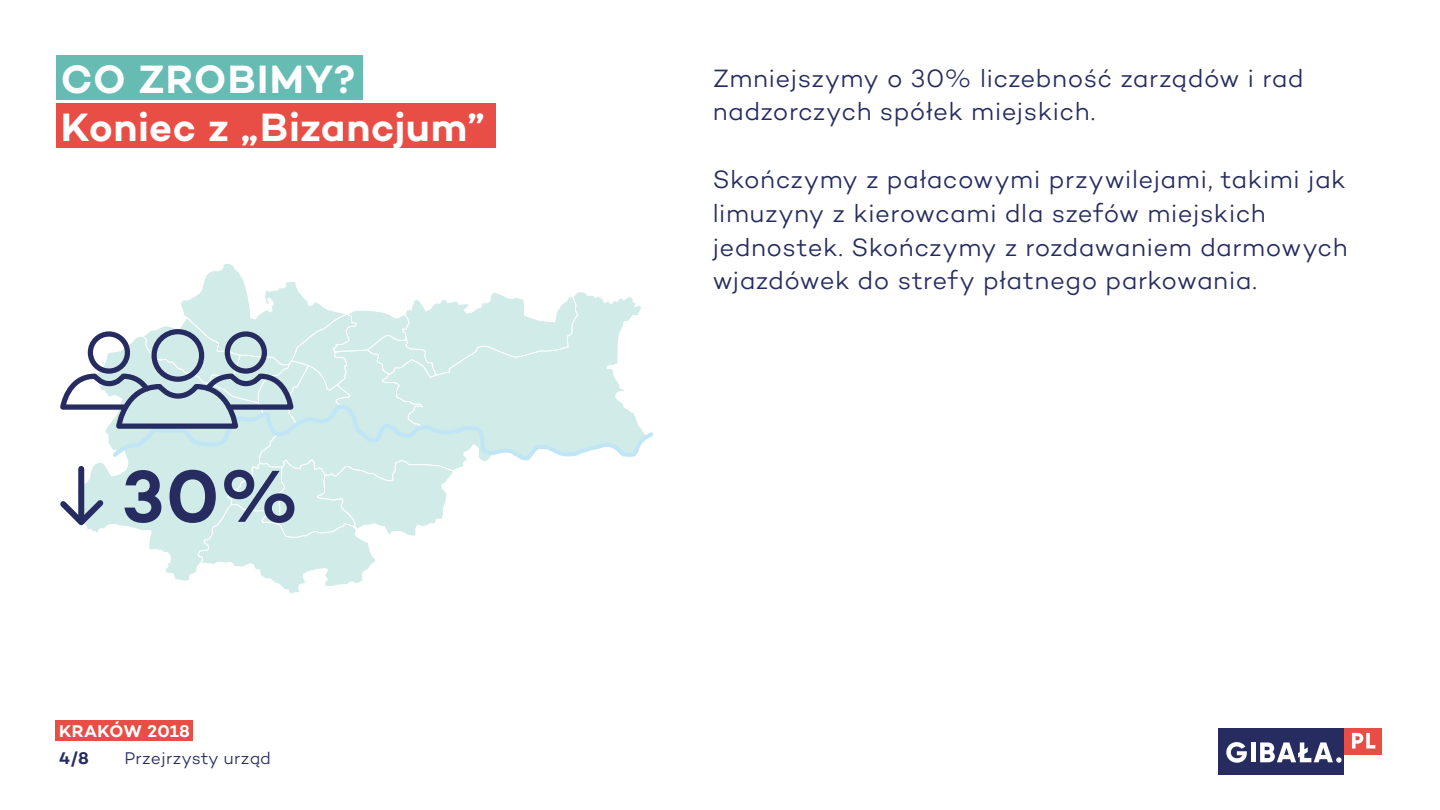
<style>
.page{position:relative;width:1440px;height:810px;background:#fff}
.page>*{position:absolute;margin:0;border:0;box-sizing:border-box;transform-origin:0 0}
.t1{font:600 75px "Campton";color:#262c60}
.t2{font:600 40.28px/48.5px "Campton";letter-spacing:.015em;color:#fff}
.t3{font:300 25.5px/33.8px "Campton";letter-spacing:.015em;color:#262c60}
.t4{font:300 17.25px "Campton";letter-spacing:.025em;color:#262c60}
.t5{font:600 17.25px "Campton";letter-spacing:.015em;color:#fff}
.t6{font:600 17.25px "Campton";color:#262c60}
</style>
<div class="page">
<div style="left:55px;top:720px;width:138px;height:21px;background:#e94e46"></div>
<div style="left:1219px;top:729px;width:125px;height:46px;background:#262c60"></div>
<div style="left:1344px;top:729px;width:37px;height:26px;background:#e94e46"></div>
<svg style="left:1352px;top:733px;width:23px;height:16px"></svg>
<svg style="left:1226px;top:742px;width:21px;height:21px"></svg>
<hr style="left:1251px;top:742px;width:4px;height:20px;background:#fff">
<svg style="left:1260px;top:742px;width:82px;height:21px"></svg>
<div style="left:56px;top:55px;width:307px;height:45px;background:#66bcb3"></div>
<div style="left:56px;top:104px;width:439px;height:44px;background:#e94e46"></div>
<svg style="left:60px;top:264px;width:593px;height:329px"></svg>
<h2 class="t2" style="left:61px;top:54px;width:425px">CO ZROBIMY?<br>Koniec z „Bizancjum”</h2>
<h1 class="t1" style="left:122px;top:448px;width:180px">30%</h1>
<p class="t5" style="left:59px;top:720px;width:132px">KRAKÓW 2018</p>
<p class="t6" style="left:59px;top:747px;width:31px">4/8</p>
<p class="t4" style="left:124px;top:747px;width:148px">Przejrzysty urząd</p>
<p class="t3" style="left:713px;top:61px;width:593px">Zmniejszymy o 30% liczebność zarządów i rad nadzorczych spółek miejskich.</p>
<p class="t3" style="left:713px;top:162px;width:636px">Skończymy z pałacowymi przywilejami, takimi jak limuzyny z kierowcami dla szefów miejskich jednostek. Skończymy z rozdawaniem darmowych wjazdówek do strefy płatnego parkowania.</p>
</div>
